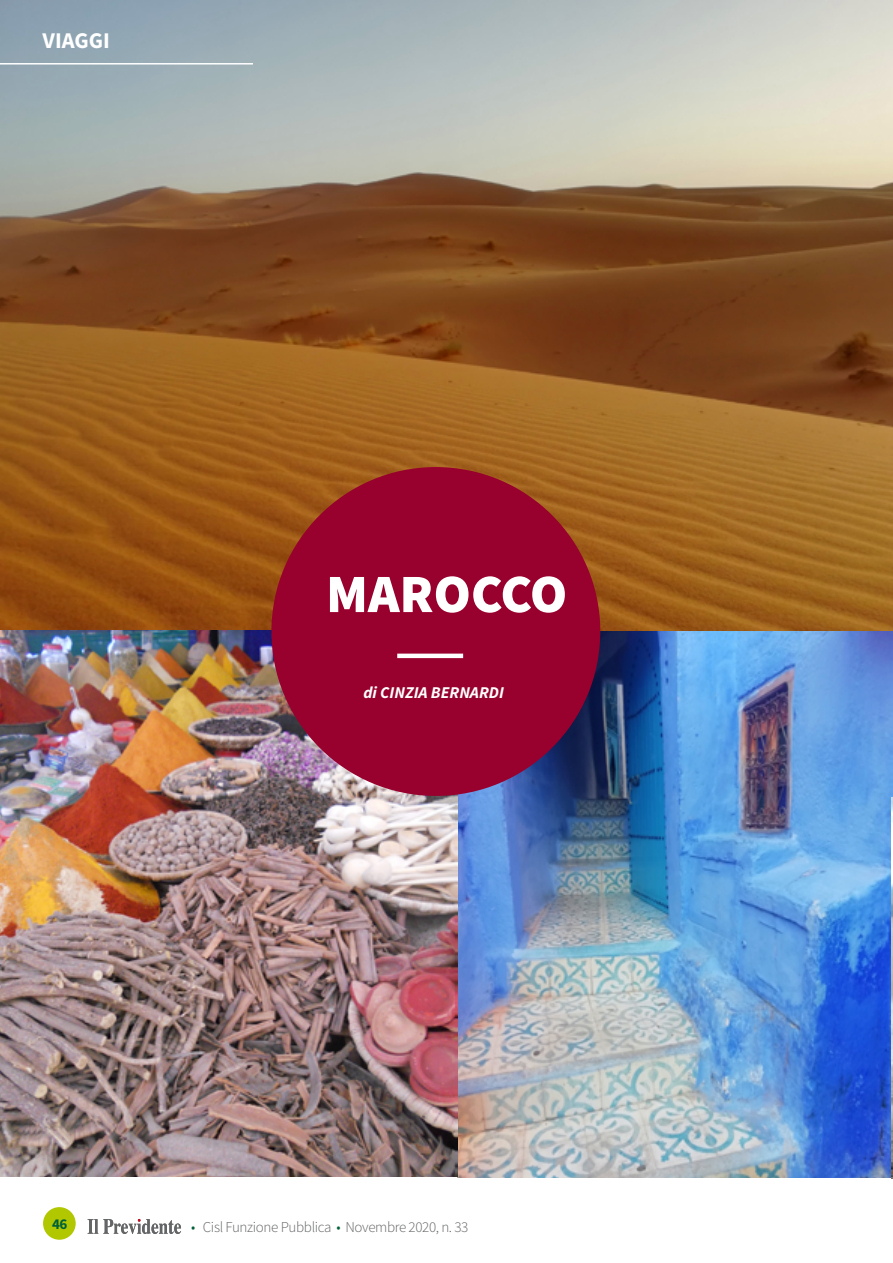
<style>
.page{position:relative;width:893px;height:1263px;background:#fff}
.page>*{position:absolute;margin:0;border:0;box-sizing:border-box;transform-origin:0 0}
.t1{font:900 54px "Source Sans Pro";color:#fff}
.t2{font:700 22.5px "Source Sans Pro";color:#fff}
.t3{font:italic 700 16.5px "Source Sans Pro";color:#fff}
.t4{font:300 15px "Source Sans Pro";letter-spacing:-.025em;color:#646567}
.t5{font:700 15px "Source Sans Pro";color:#006038}
.s1{color:#006038}
</style>
<div class="page">
<div style="left:43px;top:1207px;width:33px;height:33px;background:#b1c800;border-radius:50%"></div>
<svg style="left:88px;top:1219px;width:93px;height:15px"></svg>
<img style="left:0;top:0;width:893px;height:1178px">
<div style="left:271px;top:467px;width:329px;height:329px;background:#98002e;border-radius:50%"></div>
<hr style="left:397px;top:654px;width:66px;height:4px;background:#fff">
<img style="left:892px;top:797px;width:1px;height:381px">
<hr style="left:0;top:63px;width:253px;height:2px;background:#fff">
<h2 class="t2" style="left:43px;top:25px;width:69px">VIAGGI</h2>
<h1 class="t1" style="left:326px;top:557px;width:243px">MAROCCO</h1>
<p class="t3" style="left:364px;top:682px;width:142px">di CINZIA BERNARDI</p>
<p class="t5" style="left:52px;top:1214px;width:17px">46</p>
<p class="t4" style="left:191px;top:1218px;width:279px"><span class="s1">•</span> Cisl Funzione Pubblica <span class="s1">•</span> Novembre 2020, n. 33</p>
</div>
